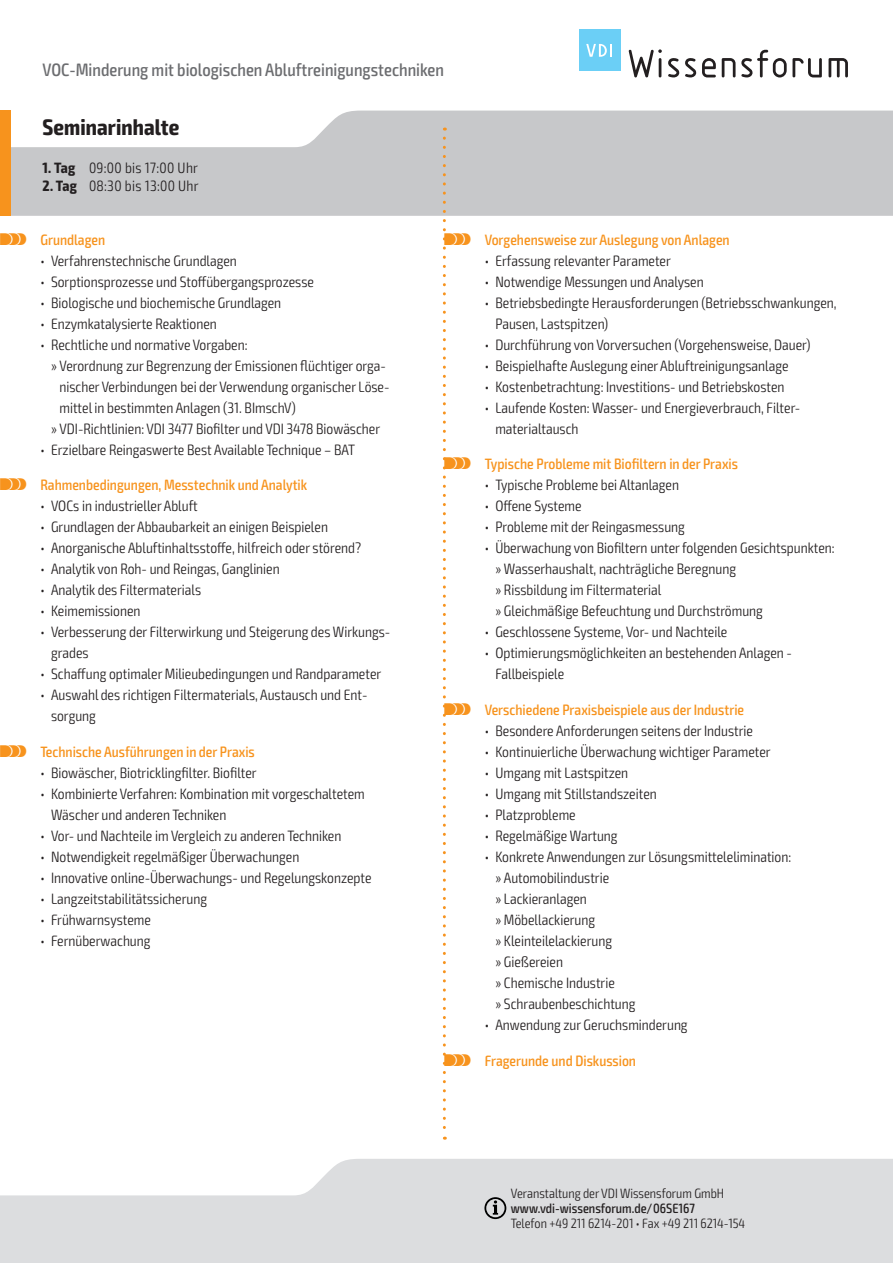
<style>
.page{position:relative;width:893px;height:1263px;background:#fff}
.page>*{position:absolute;margin:0;border:0;box-sizing:border-box;transform-origin:0 0}
.t1{font:700 condensed 22.5px "Exo 2";letter-spacing:.005em;color:#231f20}
.t2{font:500 condensed 18px "Exo 2";color:#6c6d70}
.t3{font:300 condensed 15px/21px "Exo 2";color:#231f20}
.t4{font:500 condensed 15px "Exo 2";color:#f7931d}
.t5{font:300 condensed 15px "Exo 2";letter-spacing:.02em;color:#231f20}
.t6{font:300 condensed 13.5px "Exo 2";color:#231f20}
.t7{font:500 condensed 13.5px "Exo 2";color:#231f20}
.s1{font-weight:700}
.s2{font-family:"VDI Iconset S4 A Regular";font-weight:400;font-stretch:normal}
</style>
<div class="page">
<svg style="left:0;top:1159px;width:893px;height:104px;background:#e0e1e3"></svg>
<svg style="left:11px;top:111px;width:882px;height:105px;background:#cdced0"></svg>
<div style="left:0;top:111px;width:11px;height:105px;background:#f7931d"></div>
<svg style="left:484px;top:1197px;width:22px;height:22px"></svg>
<svg style="left:629px;top:49px;width:33px;height:28px"></svg>
<svg style="left:668px;top:58px;width:11px;height:19px"></svg>
<svg style="left:685px;top:58px;width:11px;height:19px"></svg>
<svg style="left:702px;top:58px;width:14px;height:19px"></svg>
<svg style="left:722px;top:58px;width:13px;height:19px"></svg>
<svg style="left:741px;top:50px;width:81px;height:27px"></svg>
<svg style="left:828px;top:58px;width:20px;height:19px"></svg>
<div style="left:579px;top:30px;width:41px;height:41px;background:#6bcff6"></div>
<svg style="left:586px;top:44px;width:26px;height:13px"></svg>
<svg style="left:443px;top:138px;width:3px;height:1002px"></svg>
<p class="t2" style="left:43px;top:59px;width:403px">VOC-Minderung mit biologischen Abluftreinigungstechniken</p>
<h1 class="t1" style="left:43px;top:113px;width:138px">Seminarinhalte</h1>
<p class="t5" style="left:43px;top:159px;width:157px"><span class="s1">1. Tag</span> 09:00 bis 17:00 Uhr</p>
<p class="t5" style="left:43px;top:177px;width:158px"><span class="s1">2. Tag</span> 08:30 bis 13:00 Uhr</p>
<p class="t4" style="left:0;top:230px;width:107px"><span class="s2">S</span> Grundlagen</p>
<p class="t3" style="left:40px;top:250px;width:198px">• Verfahrenstechnische Grundlagen</p>
<p class="t3" style="left:40px;top:271px;width:275px">• Sorptionsprozesse und Stoffübergangsprozesse</p>
<p class="t3" style="left:40px;top:292px;width:242px">• Biologische und biochemische Grundlagen</p>
<p class="t3" style="left:40px;top:313px;width:178px">• Enzymkatalysierte Reaktionen</p>
<p class="t3" style="left:40px;top:334px;width:209px">• Rechtliche und normative Vorgaben:</p>
<p class="t3" style="left:51px;top:355px;width:336px">» Verordnung zur Begrenzung der Emissionen flüchtiger orga-</p>
<p class="t3" style="left:60px;top:376px;width:332px">nischer Verbindungen bei der Verwendung organischer Löse-</p>
<p class="t3" style="left:60px;top:397px;width:238px">mittel in bestimmten Anlagen (31. BImschV)</p>
<p class="t3" style="left:51px;top:418px;width:331px">» VDI-Richtlinien: VDI 3477 Biofilter und VDI 3478 Biowäscher</p>
<p class="t3" style="left:40px;top:439px;width:316px">• Erzielbare Reingaswerte Best Available Technique – BAT</p>
<p class="t4" style="left:0;top:476px;width:309px"><span class="s2">S</span> Rahmenbedingungen, Messtechnik und Analytik</p>
<p class="t3" style="left:40px;top:496px;width:159px">• VOCs in industrieller Abluft</p>
<p class="t3" style="left:40px;top:517px;width:289px">• Grundlagen der Abbaubarkeit an einigen Beispielen</p>
<p class="t3" style="left:40px;top:538px;width:322px">• Anorganische Abluftinhaltsstoffe, hilfreich oder störend?</p>
<p class="t3" style="left:40px;top:559px;width:241px">• Analytik von Roh- und Reingas, Ganglinien</p>
<p class="t3" style="left:40px;top:580px;width:162px">• Analytik des Filtermaterials</p>
<p class="t3" style="left:40px;top:601px;width:102px">• Keimemissionen</p>
<p class="t3" style="left:51px;top:622px;width:341px;text-indent:-11px">• Verbesserung der Filterwirkung und Steigerung des Wirkungs&shy;grades</p>
<p class="t3" style="left:40px;top:664px;width:342px">• Schaffung optimaler Milieubedingungen und Randparameter</p>
<p class="t3" style="left:51px;top:685px;width:318px;text-indent:-11px">• Auswahl des richtigen Filtermaterials, Austausch und Ent&shy;sorgung</p>
<p class="t4" style="left:0;top:743px;width:256px"><span class="s2">S</span> Technische Ausführungen in der Praxis</p>
<p class="t3" style="left:40px;top:763px;width:218px">• Biowäscher, Biotricklingfilter. Biofilter</p>
<p class="t3" style="left:51px;top:784px;width:315px;text-indent:-11px">• Kombinierte Verfahren: Kombination mit vorgeschaltetem<br>Wäscher und anderen Techniken</p>
<p class="t3" style="left:40px;top:826px;width:302px">• Vor- und Nachteile im Vergleich zu anderen Techniken</p>
<p class="t3" style="left:40px;top:847px;width:261px">• Notwendigkeit regelmäßiger Überwachungen</p>
<p class="t3" style="left:40px;top:868px;width:333px">• Innovative online-Überwachungs- und Regelungskonzepte</p>
<p class="t3" style="left:40px;top:889px;width:168px">• Langzeitstabilitätssicherung</p>
<p class="t3" style="left:40px;top:910px;width:112px">• Frühwarnsysteme</p>
<p class="t3" style="left:40px;top:931px;width:112px">• Fernüberwachung</p>
<p class="t4" style="left:444px;top:230px;width:287px"><span class="s2">S</span> Vorgehensweise zur Auslegung von Anlagen</p>
<p class="t3" style="left:485px;top:250px;width:188px">• Erfassung relevanter Parameter</p>
<p class="t3" style="left:485px;top:271px;width:220px">• Notwendige Messungen und Analysen</p>
<p class="t3" style="left:495px;top:292px;width:343px;text-indent:-11px">• Betriebsbedingte Herausforderungen (Betriebsschwankungen,<br>Pausen, Lastspitzen)</p>
<p class="t3" style="left:485px;top:334px;width:327px">• Durchführung von Vorversuchen (Vorgehensweise, Dauer)</p>
<p class="t3" style="left:485px;top:355px;width:305px">• Beispielhafte Auslegung einer Abluftreinigungsanlage</p>
<p class="t3" style="left:485px;top:376px;width:301px">• Kostenbetrachtung: Investitions- und Betriebskosten</p>
<p class="t3" style="left:495px;top:397px;width:306px;text-indent:-11px">• Laufende Kosten: Wasser- und Energieverbrauch, Filter&shy;materialtausch</p>
<p class="t4" style="left:444px;top:455px;width:295px"><span class="s2">S</span> Typische Probleme mit Biofiltern in der Praxis</p>
<p class="t3" style="left:485px;top:475px;width:196px">• Typische Probleme bei Altanlagen</p>
<p class="t3" style="left:485px;top:496px;width:98px">• Offene Systeme</p>
<p class="t3" style="left:485px;top:517px;width:202px">• Probleme mit der Reingasmessung</p>
<p class="t3" style="left:495px;top:538px;width:341px;text-indent:-11px">• Überwachung von Biofiltern unter folgenden Gesichtspunkten: » Wasserhaushalt, nachträgliche Beregnung<br>» Rissbildung im Filtermaterial<br>» Gleichmäßige Befeuchtung und Durchströmung</p>
<p class="t3" style="left:485px;top:622px;width:244px">• Geschlossene Systeme, Vor- und Nachteile</p>
<p class="t3" style="left:495px;top:643px;width:298px;text-indent:-11px">• Optimierungsmöglichkeiten an bestehenden Anlagen -<br>Fallbeispiele</p>
<p class="t4" style="left:444px;top:701px;width:301px"><span class="s2">S</span> Verschiedene Praxisbeispiele aus der Industrie</p>
<p class="t3" style="left:485px;top:721px;width:270px">• Besondere Anforderungen seitens der Industrie</p>
<p class="t3" style="left:485px;top:742px;width:287px">• Kontinuierliche Überwachung wichtiger Parameter</p>
<p class="t3" style="left:485px;top:763px;width:145px">• Umgang mit Lastspitzen</p>
<p class="t3" style="left:485px;top:784px;width:174px">• Umgang mit Stillstandszeiten</p>
<p class="t3" style="left:485px;top:805px;width:92px">• Platzprobleme</p>
<p class="t3" style="left:485px;top:826px;width:134px">• Regelmäßige Wartung</p>
<p class="t3" style="left:495px;top:847px;width:297px;text-indent:-11px">• Konkrete Anwendungen zur Lösungsmittelelimination: » Automobilindustrie<br>» Lackieranlagen<br>» Möbellackierung<br>» Kleinteilelackierung<br>» Gießereien<br>» Chemische Industrie<br>» Schraubenbeschichtung</p>
<p class="t3" style="left:485px;top:1015px;width:204px">• Anwendung zur Geruchsminderung</p>
<p class="t4" style="left:444px;top:1052px;width:193px"><span class="s2">S</span> Fragerunde und Diskussion</p>
<p class="t6" style="left:511px;top:1185px;width:215px">Veranstaltung der VDI Wissensforum GmbH</p>
<p class="t7" style="left:511px;top:1200px;width:186px">www.vdi-wissensforum.de/06SE167</p>
<p class="t6" style="left:511px;top:1215px;width:236px">Telefon +49 211 6214-201 • Fax +49 211 6214-154</p>
</div>
